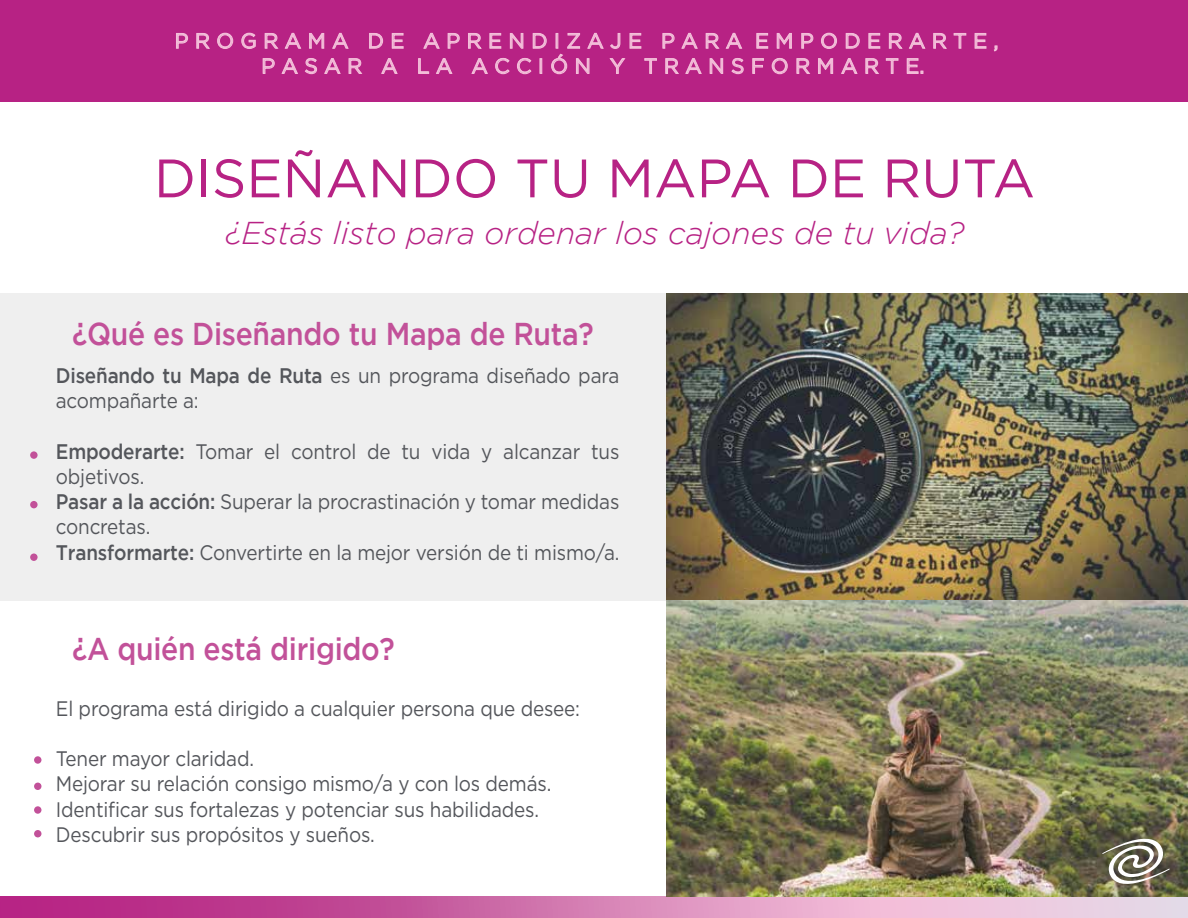
<style>
.page{position:relative;width:1188px;height:918px;background:#fff}
.page>*{position:absolute;margin:0;border:0;box-sizing:border-box;transform-origin:0 0}
.t1{font:54px "Gotham";color:#b72284}
.t2{font:500 31.5px "Gotham";letter-spacing:-.01em;color:#c25199;scale:.9 1}
.t3{font:italic 300 31.5px "Gotham";color:#b72284}
.t4{font:21px/25.2px "Gotham";letter-spacing:-.01em;color:#54565b;scale:.9 1}
.t5{font:21px/25.2px "Gotham";color:#f3bdd9;text-align:center}
.s1{font-weight:500}
</style>
<div class="page">
<svg style="left:0;top:896px;width:1188px;height:22px;background:#d37db1"></svg>
<div style="left:0;top:294px;width:1186px;height:307px;background:#efefef"></div>
<div style="left:0;top:0;width:1188px;height:102px;background:#b72284"></div>
<svg style="left:176px;top:33px;width:13px;height:16px"></svg>
<svg style="left:196px;top:33px;width:14px;height:16px"></svg>
<svg style="left:217px;top:32px;width:17px;height:17px"></svg>
<svg style="left:241px;top:32px;width:15px;height:17px"></svg>
<svg style="left:264px;top:32px;width:38px;height:17px"></svg>
<svg style="left:309px;top:33px;width:16px;height:16px"></svg>
<svg style="left:332px;top:32px;width:17px;height:17px"></svg>
<svg style="left:369px;top:33px;width:15px;height:16px"></svg>
<svg style="left:391px;top:33px;width:13px;height:16px"></svg>
<svg style="left:423px;top:32px;width:17px;height:17px"></svg>
<svg style="left:447px;top:33px;width:13px;height:16px"></svg>
<svg style="left:756px;top:33px;width:13px;height:16px"></svg>
<svg style="left:776px;top:33px;width:16px;height:16px"></svg>
<svg style="left:801px;top:33px;width:13px;height:16px"></svg>
<svg style="left:821px;top:32px;width:16px;height:17px"></svg>
<svg style="left:845px;top:33px;width:15px;height:16px"></svg>
<svg style="left:868px;top:33px;width:13px;height:16px"></svg>
<svg style="left:888px;top:32px;width:38px;height:17px"></svg>
<svg style="left:933px;top:33px;width:34px;height:16px"></svg>
<svg style="left:974px;top:33px;width:13px;height:16px"></svg>
<svg style="left:993px;top:45px;width:5px;height:7px"></svg>
<svg style="left:262px;top:58px;width:13px;height:16px"></svg>
<svg style="left:281px;top:58px;width:60px;height:17px"></svg>
<svg style="left:348px;top:58px;width:15px;height:16px"></svg>
<svg style="left:381px;top:58px;width:17px;height:16px"></svg>
<svg style="left:418px;top:58px;width:35px;height:16px"></svg>
<svg style="left:468px;top:32px;width:276px;height:43px"></svg>
<svg style="left:752px;top:58px;width:12px;height:16px"></svg>
<svg style="left:771px;top:57px;width:17px;height:18px"></svg>
<svg style="left:796px;top:58px;width:15px;height:16px"></svg>
<svg style="left:818px;top:58px;width:16px;height:16px"></svg>
<svg style="left:841px;top:58px;width:17px;height:16px"></svg>
<svg style="left:865px;top:58px;width:34px;height:16px"></svg>
<svg style="left:906px;top:58px;width:17px;height:16px"></svg>
<img style="left:666px;top:294px;width:522px;height:602px">
<div style="left:30px;top:451px;width:8px;height:8px;background:#c25199;border-radius:50%"></div>
<div style="left:30px;top:501px;width:8px;height:7px;background:#c25199;border-radius:50%"></div>
<div style="left:30px;top:554px;width:8px;height:7px;background:#c25199;border-radius:50%"></div>
<div style="left:34px;top:756px;width:7px;height:8px;background:#c25199;border-radius:50%"></div>
<div style="left:34px;top:783px;width:7px;height:7px;background:#c25199;border-radius:50%"></div>
<div style="left:34px;top:806px;width:7px;height:8px;background:#c25199;border-radius:50%"></div>
<div style="left:34px;top:830px;width:7px;height:7px;background:#c25199;border-radius:50%"></div>
<img style="left:1102px;top:823px;width:68px;height:76px">
<p class="t5" style="left:174px;top:28px;width:826px">P R O G R A M A D E A P R E N D I Z A J E P A R A E M P O D E R A R T E ,<br>P A S A R A L A A C C I Ó N Y T R A N S F O R M A R T E.</p>
<h1 class="t1" style="left:154px;top:148px;width:883px">DISEÑANDO TU MAPA DE RUTA</h1>
<h2 class="t3" style="left:225px;top:216px;width:741px">¿Estás listo para ordenar los cajones de tu vida?</h2>
<h2 class="t2" style="left:72px;top:316px;width:581px">¿Qué es Diseñando tu Mapa de Ruta?</h2>
<p class="t4" style="left:56px;top:363px;width:628px"><span class="s1">Diseñando tu Mapa de Ruta</span> es un programa diseñado para acompañarte a:</p>
<p class="t4" style="left:56px;top:438px;width:628px"><span class="s1">Empoderarte:</span> Tomar el control de tu vida y alcanzar tus objetivos.<br><span class="s1">Pasar a la acción:</span> Superar la procrastinación y tomar medidas concretas.<br><span class="s1">Transformarte:</span> Convertirte en la mejor versión de ti mismo/a.</p>
<h2 class="t2" style="left:72px;top:631px;width:360px">¿A quién está dirigido?</h2>
<p class="t4" style="left:56px;top:695px;width:584px">El programa está dirigido a cualquier persona que desee:</p>
<p class="t4" style="left:56px;top:746px;width:552px">Tener mayor claridad.<br>Mejorar su relación consigo mismo/a y con los demás.<br>Identificar sus fortalezas y potenciar sus habilidades.<br>Descubrir sus propósitos y sueños.</p>
</div>
